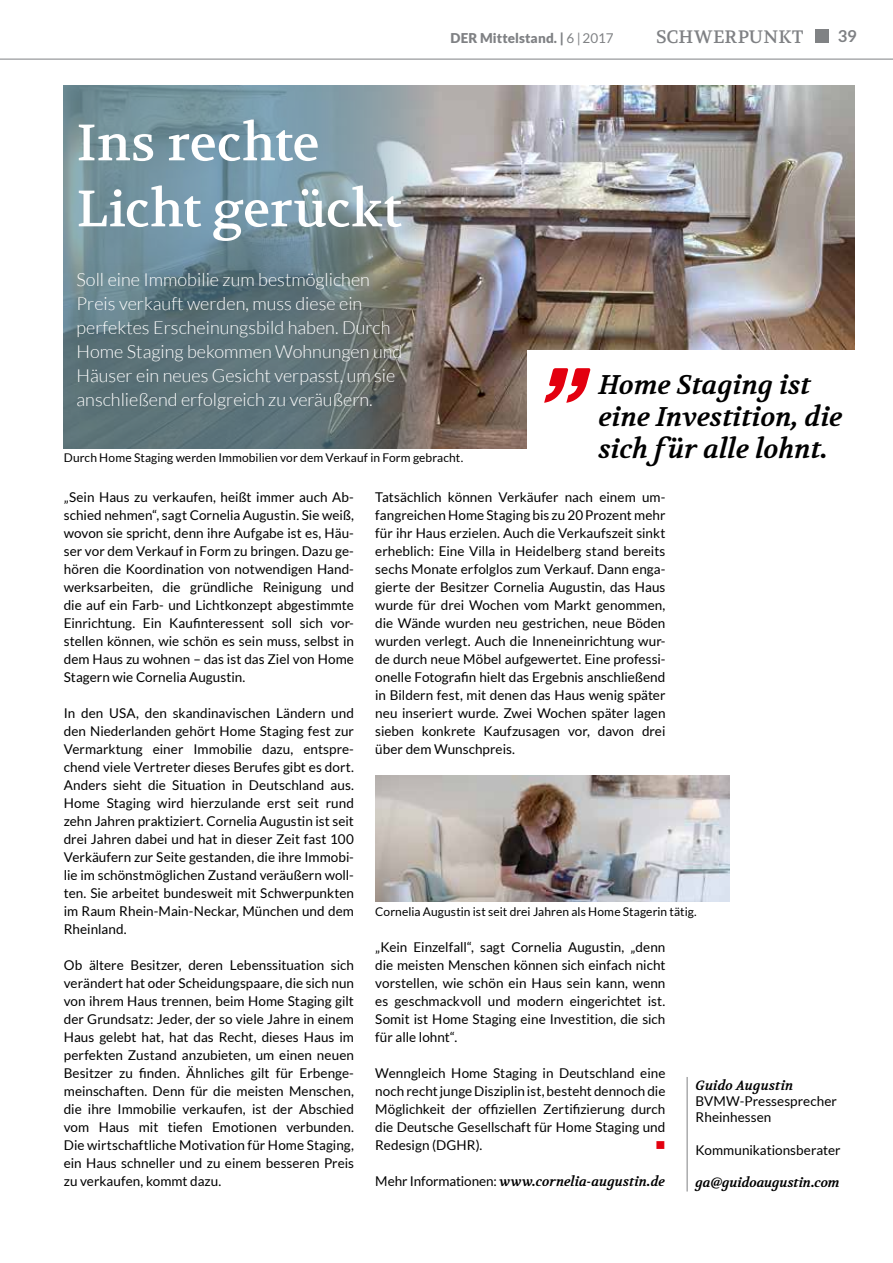
<style>
.page{position:relative;width:893px;height:1263px;background:#fff}
.page>*{position:absolute;margin:0;border:0;box-sizing:border-box;transform-origin:0 0}
.t1{font:italic 96px "Palo Alto";color:#e3000f}
.t2{font:51px/66px "Volkhov";letter-spacing:-.005em;color:#fff}
.t3{font:italic 700 27px/32.4px "Volkhov";color:#000}
.t4{font:300 18px/24px "Lato";color:#fff}
.t5{font:18px "Volkhov";letter-spacing:.015em;color:#7f8184}
.t6{font:700 16.5px "Lato";color:#7f8184}
.t7{font:13.5px/18px "Lato";letter-spacing:.005em;color:#000;text-align:justify}
.t8{font:italic 700 13.5px "Volkhov";letter-spacing:-.01em;color:#000}
.t9{font:900 13.5px "Lato";letter-spacing:.005em;color:#7f8184}
.t10{font:12px "Lato";letter-spacing:.005em;color:#000}
.s1{font-weight:400}
.s2{font-family:"Lato";font-weight:400;font-style:normal}
</style>
<div class="page">
<img style="left:439px;top:85px;width:415px;height:363px">
<svg style="left:64px;top:85px;width:375px;height:363px;background:#7a929c"></svg>
<div style="left:58px;top:256px;width:362px;height:171px;background:#000;opacity:.3"></div>
<hr style="left:687px;top:1077px;width:1px;height:114px;background:#808284">
<div style="left:527px;top:350px;width:334px;height:126px;background:#fff"></div>
<img style="left:375px;top:776px;width:354px;height:126px">
<hr style="left:0;top:59px;width:893px;height:1px;background:#7f8184">
<div style="left:815px;top:29px;width:14px;height:14px;background:#808284"></div>
<h2 class="t2" style="left:77px;top:110px;width:327px">Ins rechte<br>Licht gerückt</h2>
<p class="t9" style="left:451px;top:30px;width:164px">DER Mittelstand. | <span class="s1">6 |2017</span></p>
<h3 class="t5" style="left:656px;top:26px;width:149px">SCHWERPUNKT</h3>
<p class="t6" style="left:838px;top:26px;width:21px">39</p>
<p class="t4" style="left:77px;top:267px;width:327px">Soll eine Immobilie zum bestmöglichen Preis verkauft werden, muss diese ein perfektes Erscheinungsbild haben. Durch Home Staging bekommen Wohnungen und Häuser ein neues Gesicht verpasst, um sie anschließend erfolgreich zu veräußern.</p>
<p class="t10" style="left:64px;top:450px;width:401px">Durch Home Staging werden Immobilien vor dem Verkauf in Form gebracht.</p>
<h1 class="t1" style="left:544px;top:317px;width:49px">„</h1>
<h3 class="t3" style="left:599px;top:368px;width:245px">Home Staging ist eine Investition, die sich für alle lohnt.</h3>
<p class="t7" style="left:64px;top:488px;width:292px">„Sein Haus zu verkaufen, heißt immer auch Ab&shy;schied nehmen“, sagt Cornelia Augustin. Sie weiß, wovon sie spricht, denn ihre Aufgabe ist es, Häu&shy;ser vor dem Verkauf in Form zu bringen. Dazu ge&shy;hören die Koordination von notwendigen Hand&shy;werksarbeiten, die gründliche Reinigung und die auf ein Farb- und Lichtkonzept abgestimmte Einrichtung. Ein Kaufinteressent soll sich vor&shy;stellen können, wie schön es sein muss, selbst in dem Haus zu wohnen – das ist das Ziel von Home Stagern wie Cornelia Augustin.</p>
<p class="t7" style="left:64px;top:704px;width:292px">In den USA, den skandinavischen Ländern und den Niederlanden gehört Home Staging fest zur Vermarktung einer Immobilie dazu, entspre&shy;chend viele Vertreter dieses Berufes gibt es dort.<br>Anders sieht die Situation in Deutschland aus.<br>Home Staging wird hierzulande erst seit rund zehn Jahren praktiziert. Cornelia Augustin ist seit drei Jahren dabei und hat in dieser Zeit fast 100<br>Verkäufern zur Seite gestanden, die ihre Immobi&shy;lie im schönstmöglichen Zustand veräußern woll&shy;ten. Sie arbeitet bundesweit mit Schwerpunkten im Raum Rhein-Main-Neckar, München und dem Rheinland.</p>
<p class="t7" style="left:64px;top:956px;width:292px">Ob ältere Besitzer, deren Lebenssituation sich verändert hat oder Scheidungspaare, die sich nun von ihrem Haus trennen, beim Home Staging gilt der Grundsatz: Jeder, der so viele Jahre in einem Haus gelebt hat, hat das Recht, dieses Haus im perfekten Zustand anzubieten, um einen neuen Besitzer zu finden. Ähnliches gilt für Erbenge&shy;meinschaften. Denn für die meisten Menschen, die ihre Immobilie verkaufen, ist der Abschied vom Haus mit tiefen Emotionen verbunden.<br>Die wirtschaftliche Motivation für Home Staging, ein Haus schneller und zu einem besseren Preis zu verkaufen, kommt dazu.</p>
<p class="t7" style="left:375px;top:488px;width:292px">Tatsächlich können Verkäufer nach einem um&shy;fangreichen Home Staging bis zu 20 Prozent mehr für ihr Haus erzielen. Auch die Verkaufszeit sinkt erheblich: Eine Villa in Heidelberg stand bereits sechs Monate erfolglos zum Verkauf. Dann enga&shy;gierte der Besitzer Cornelia Augustin, das Haus wurde für drei Wochen vom Markt genommen, die Wände wurden neu gestrichen, neue Böden wurden verlegt. Auch die Inneneinrichtung wur&shy;de durch neue Möbel aufgewertet. Eine professi&shy;onelle Fotografin hielt das Ergebnis anschließend in Bildern fest, mit denen das Haus wenig später neu inseriert wurde. Zwei Wochen später lagen sieben konkrete Kaufzusagen vor, davon drei über dem Wunschpreis.</p>
<p class="t10" style="left:375px;top:904px;width:323px">Cornelia Augustin ist seit drei Jahren als Home Stagerin tätig.</p>
<p class="t7" style="left:375px;top:938px;width:292px">„Kein Einzelfall“, sagt Cornelia Augustin, „denn die meisten Menschen können sich einfach nicht vorstellen, wie schön ein Haus sein kann, wenn es geschmackvoll und modern eingerichtet ist.<br>Somit ist Home Staging eine Investition, die sich für alle lohnt“.</p>
<p class="t7" style="left:375px;top:1064px;width:292px">Wenngleich Home Staging in Deutschland eine noch recht junge Disziplin ist, besteht dennoch die Möglichkeit der offiziellen Zertifizierung durch die Deutsche Gesellschaft für Home Staging und Redesign (DGHR).</p>
<p class="t8" style="left:375px;top:1173px;width:291px"><span class="s2">Mehr Informationen:</span> www.cornelia-augustin.de</p>
<p class="t8" style="left:696px;top:1077px;width:99px">Guido Augustin</p>
<p class="t7" style="left:696px;top:1093px;width:143px;line-height:16.2px">BVMW-Pressesprecher<br>Rheinhessen</p>
<p class="t7" style="left:696px;top:1141px;width:147px">Kommunikationsberater</p>
<p class="t8" style="left:696px;top:1174px;width:146px">ga@guidoaugustin.com</p>
</div>
